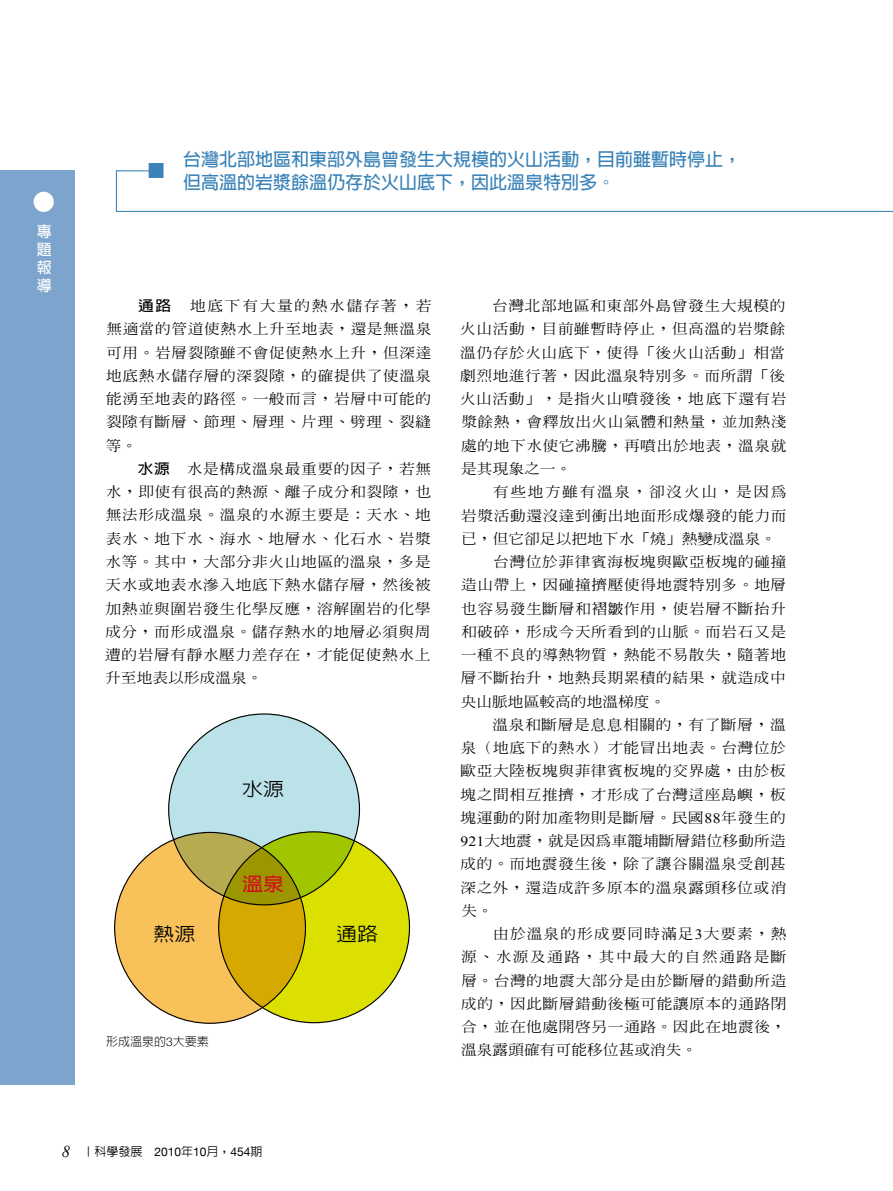
<style>
.page{position:relative;width:893px;height:1191px;background:#fff}
.page>*{position:absolute;margin:0;border:0;box-sizing:border-box;transform-origin:0 0}
.t1{font:500 18.75px "AR Hei B5";color:#000;scale:1.11 1}
.t2{font:700 18.75px "AR Hei B5";color:#d0121b;scale:1.11 1}
.t3{font:700 18px/22.5px "AR Hei B5";color:#3a83b8}
.t4{font:700 15px/18px "AR Hei B5";color:#fff;text-align:justify}
.t5{font:500 14.1px/23.2px "AR Ming B5";letter-spacing:.035em;color:#000;text-align:justify;scale:1.11 1}
.t6{font:500 14.1px "AR Ming B5";color:#000;scale:1.11 1}
.t7{font:500 14.1px "AR Ming B5";letter-spacing:.005em;color:#000;scale:1.11 1}
.t8{font:500 14.1px "AR Ming B5";letter-spacing:.09em;color:#000;scale:1.11 1}
.t9{font:500 14.1px "AR Ming B5";letter-spacing:.065em;color:#000;scale:1.11 1}
.t10{font:500 14.1px "AR Ming B5";letter-spacing:.1em;color:#000;scale:1.11 1}
.t11{font:700 14.1px "AR Hei B5";color:#000;scale:1.11 1}
.t12{font:500 12px "AR Hei B5";color:#000}
.t13{font:300 12px "AR Hei B5";color:#000}
.s1{font-family:"AR Hei B5";font-weight:700}
.s2{font-family:"Helvetica Neue"}
.s3{font-family:"Times New Roman";font-weight:400}
.s4{font-family:"Times New Roman";font-weight:400;font-style:italic;font-size:16.5px}
.s5{font-family:"Helvetica Neue";font-weight:400}
</style>
<div class="page">
<svg style="left:115px;top:170px;width:778px;height:42px"></svg>
<div style="left:149px;top:163px;width:15px;height:15px;background:#3a83b8;border:2px solid #3a83b8"></div>
<div style="left:0;top:170px;width:74px;height:914px;background:#7da4cc"></div>
<div style="left:34px;top:192px;width:20px;height:20px;background:#fff;border-radius:50%"></div>
<div style="left:169px;top:714px;width:190px;height:191px;background:#bbe2e8;border-radius:50%"></div>
<svg style="left:115px;top:832px;width:190px;height:191px;background:#e9b955"></svg>
<svg style="left:219px;top:832px;width:190px;height:190px;background:#c8c400"></svg>
<p class="t4" style="left:37px;top:222px;width:16px">專題報導</p>
<p class="t3" style="left:183px;top:148px;width:560px">台灣北部地區和東部外島曾發生大規模的火山活動，目前雖暫時停止，但高溫的岩漿餘溫仍存於火山底下，因此溫泉特別多。</p>
<p class="t5" style="left:106px;top:294px;width:295px;text-indent:84px">地底下有大量的熱水儲存著，若無適當的管道使熱水上升至地表，還是無溫泉可用。岩層裂隙雖不會促使熱水上升，但深達地底熱水儲存層的深裂隙，的確提供了使溫泉能湧至地表的路徑。一般而言，岩層中可能的裂隙有斷層、節理、層理、片理、劈理、裂縫等。</p>
<p class="t5" style="left:105px;top:457px;width:295px;text-indent:33px"><span class="s1">水源</span> 水是構成溫泉最重要的因子，若無水，即使有很高的熱源、離子成分和裂隙，也無法形成溫泉。溫泉的水源主要是：天水、地表水、地下水、海水、地層水、化石水、岩漿水等。其中，大部分非火山地區的溫泉，多是天水或地表水滲入地底下熱水儲存層，然後被加熱並與圍岩發生化學反應，溶解圍岩的化學成分，而形成溫泉。儲存熱水的地層必須與周遭的岩層有靜水壓力差存在，才能促使熱水上升至地表以形成溫泉。</p>
<p class="t11" style="left:138px;top:299px;width:31px">通路</p>
<h1 class="t1" style="left:242px;top:779px;width:39px">水源</h1>
<h1 class="t2" style="left:242px;top:874px;width:39px">溫泉</h1>
<h1 class="t1" style="left:154px;top:925px;width:39px">熱源</h1>
<h1 class="t1" style="left:336px;top:925px;width:39px">通路</h1>
<p class="t13" style="left:106px;top:1035px;width:104px">形成溫泉的<span class="s2">3</span>大要素</p>
<p class="t5" style="left:460px;top:294px;width:296px;text-indent:32px">台灣北部地區和東部外島曾發生大規模的火山活動，目前雖暫時停止，但高溫的岩漿餘溫仍存於火山底下，使得「後火山活動」相當劇烈地進行著，因此溫泉特別多。而所謂「後火山活動」，是指火山噴發後，地底下還有岩漿餘熱，會釋放出火山氣體和熱量，並加熱淺處的地下水使它沸騰，再噴出於地表，溫泉就是其現象之一。</p>
<p class="t10" style="left:493px;top:485px;width:266px">有些地方雖有溫泉，卻沒火山，是因為</p>
<p class="t5" style="left:461px;top:503px;width:294px">岩漿活動還沒達到衝出地面形成爆發的能力而</p>
<p class="t6" style="left:461px;top:531px;width:285px">已，但它卻足以把地下水「燒」熱變成溫泉。</p>
<p class="t5" style="left:493px;top:550px;width:266px">台灣位於菲律賓海板塊與歐亞板塊的碰撞</p>
<p class="t5" style="left:461px;top:573px;width:294px">造山帶上，因碰撞擠壓使得地震特別多。地層</p>
<p class="t5" style="left:461px;top:596px;width:294px">也容易發生斷層和褶皺作用，使岩層不斷抬升</p>
<p class="t5" style="left:461px;top:620px;width:294px">和破碎，形成今天所看到的山脈。而岩石又是</p>
<p class="t5" style="left:461px;top:643px;width:294px">一種不良的導熱物質，熱能不易散失，隨著地</p>
<p class="t5" style="left:461px;top:666px;width:294px">層不斷抬升，地熱長期累積的結果，就造成中</p>
<p class="t6" style="left:461px;top:694px;width:186px">央山脈地區較高的地溫梯度。</p>
<p class="t5" style="left:493px;top:713px;width:266px">溫泉和斷層是息息相關的，有了斷層，溫</p>
<p class="t5" style="left:461px;top:736px;width:294px">泉（地底下的熱水）才能冒出地表。台灣位於</p>
<p class="t5" style="left:461px;top:759px;width:294px">歐亞大陸板塊與菲律賓板塊的交界處，由於板</p>
<p class="t5" style="left:461px;top:782px;width:294px">塊之間相互推擠，才形成了台灣這座島嶼，板</p>
<p class="t5" style="left:460px;top:806px;width:295px">塊運動的附加產物則是斷層。民國<span class="s3">88</span>年發生的</p>
<p class="t7" style="left:461px;top:833px;width:294px"><span class="s3">921</span>大地震，就是因為車籠埔斷層錯位移動所造</p>
<p class="t5" style="left:460px;top:852px;width:294px">成的。而地震發生後，除了讓谷關溫泉受創甚</p>
<p class="t5" style="left:460px;top:875px;width:295px">深之外，還造成許多原本的溫泉露頭移位或消</p>
<p class="t5" style="left:461px;top:899px;width:30px">失。</p>
<p class="t9" style="left:493px;top:926px;width:266px">由於溫泉的形成要同時滿足<span class="s3">3</span>大要素，熱</p>
<p class="t8" style="left:461px;top:950px;width:295px">源、水源及通路，其中最大的自然通路是斷</p>
<p class="t5" style="left:461px;top:968px;width:294px">層。台灣的地震大部分是由於斷層的錯動所造</p>
<p class="t5" style="left:461px;top:992px;width:294px">成的，因此斷層錯動後極可能讓原本的通路閉</p>
<p class="t5" style="left:461px;top:1015px;width:294px">合，並在他處開啟另一通路。因此在地震後，</p>
<p class="t6" style="left:461px;top:1043px;width:214px">溫泉露頭確有可能移位甚或消失。</p>
<p class="t12" style="left:62px;top:1145px;width:202px"><span class="s4">8</span> ｜科學發展 <span class="s5">2010</span>年<span class="s5">10</span>月，<span class="s5">454</span>期</p>
</div>
